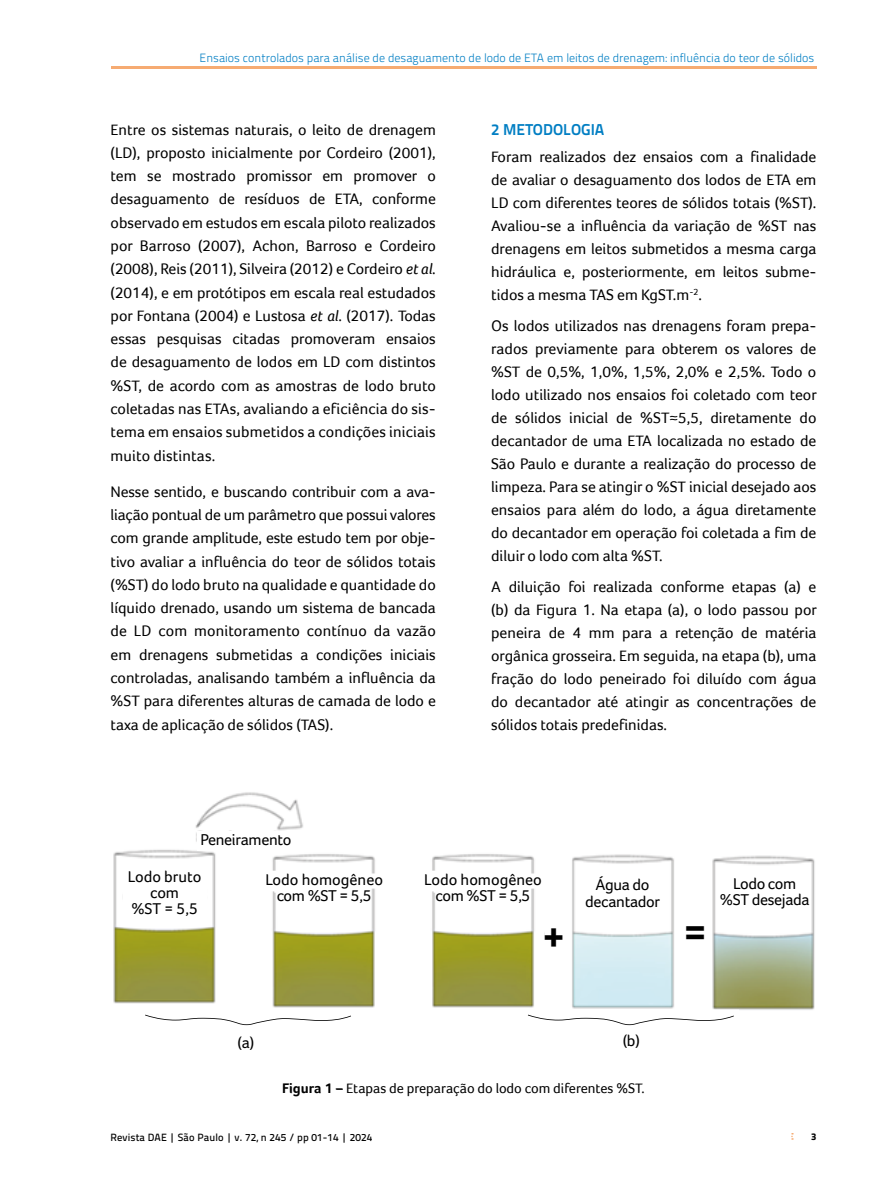
<style>
.page{position:relative;width:893px;height:1191px;background:#fff}
.page>*{position:absolute;margin:0;border:0;box-sizing:border-box;transform-origin:0 0}
.t1{font:700 40.2px "Foco";color:#000}
.t2{font:16.05px/16px "Foco";color:#000;text-align:center}
.t3{font:16.05px/16px "Foco";letter-spacing:-.02em;color:#000;text-align:center}
.t4{font:15.75px/23.2px "Foco";color:#000;text-align:justify}
.t5{font:700 15.75px "Titillium Text 22 L";color:#007ec3}
.t6{font:14.25px "Foco";color:#000}
.t7{font:300 12px "Titillium Text 22 L";color:#007ec3}
.t8{font:500 10.5px "Titillium Text 22 L";letter-spacing:.01em;color:#000}
.t9{font:800 9.75px "Titillium Text 22 L";color:#000}
.s1{font-style:italic}
.s2{font-weight:700}
</style>
<div class="page">
<svg style="left:791px;top:1133px;width:2px;height:6px"></svg>
<hr style="left:111px;top:66px;width:705px;height:3px;background:#f6ab72">
<img style="left:113px;top:792px;width:702px;height:218px">
<div style="left:123px;top:866px;width:83px;height:52px;background:#fff"></div>
<div style="left:278px;top:870px;width:93px;height:45px;background:#fff"></div>
<div style="left:265px;top:873px;width:18px;height:16px;background:#fff"></div>
<div style="left:366px;top:874px;width:21px;height:13px;background:#fff"></div>
<div style="left:438px;top:873px;width:92px;height:34px;background:#fff"></div>
<div style="left:424px;top:874px;width:20px;height:15px;background:#fff"></div>
<div style="left:524px;top:876px;width:20px;height:11px;background:#fff"></div>
<div style="left:580px;top:873px;width:85px;height:44px;background:#fff"></div>
<div style="left:719px;top:876px;width:89px;height:43px;background:#fff"></div>
<div style="left:197px;top:831px;width:95px;height:19px;background:#fff"></div>
<svg style="left:145px;top:1014px;width:206px;height:12px"></svg>
<svg style="left:522px;top:1009px;width:217px;height:17px"></svg>
<svg style="left:545px;top:915px;width:24px;height:36px"></svg>
<svg style="left:679px;top:915px;width:32px;height:39px"></svg>
<p class="t7" style="left:200px;top:49px;width:616px">Ensaios controlados para análise de desaguamento de lodo de ETA em leitos de drenagem: influência do teor de sólidos</p>
<p class="t4" style="left:111px;top:117px;width:327px">Entre os sistemas naturais, o leito de drenagem (LD), proposto inicialmente por Cordeiro (2001), tem se mostrado promissor em promover o desaguamento de resíduos de ETA, conforme observado em estudos em escala piloto realizados por Barroso (2007), Achon, Barroso e Cordeiro (2008), Reis (2011), Silveira (2012) e Cordeiro <span class="s1">et al</span>. (2014), e em protótipos em escala real estudados por Fontana (2004) e Lustosa <span class="s1">et al</span>. (2017). Todas essas pesquisas citadas promoveram ensaios de desaguamento de lodos em LD com distintos %ST, de acordo com as amostras de lodo bruto coletadas nas ETAs, avaliando a eficiência do sis&shy;tema em ensaios submetidos a condições iniciais muito distintas.</p>
<p class="t4" style="left:111px;top:479px;width:327px">Nesse sentido, e buscando contribuir com a ava&shy;liação pontual de um parâmetro que possui valores com grande amplitude, este estudo tem por obje&shy;tivo avaliar a influência do teor de sólidos totais (%ST) do lodo bruto na qualidade e quantidade do líquido drenado, usando um sistema de bancada de LD com monitoramento contínuo da vazão em drenagens submetidas a condições iniciais controladas, analisando também a influência da %ST para diferentes alturas de camada de lodo e taxa de aplicação de sólidos (TAS).</p>
<p class="t3" style="left:201px;top:832px;width:92px">Peneiramento</p>
<p class="t5" style="left:491px;top:117px;width:115px">2 METODOLOGIA</p>
<p class="t4" style="left:491px;top:145px;width:327px">Foram realizados dez ensaios com a finalidade de avaliar o desaguamento dos lodos de ETA em LD com diferentes teores de sólidos totais (%ST).<br>Avaliou-se a influência da variação de %ST nas drenagens em leitos submetidos a mesma carga hidráulica e, posteriormente, em leitos subme&shy;tidos a mesma TAS em KgST.m<sup>-2</sup>.</p>
<p class="t4" style="left:491px;top:314px;width:327px">Os lodos utilizados nas drenagens foram prepa&shy;rados previamente para obterem os valores de %ST de 0,5%, 1,0%, 1,5%, 2,0% e 2,5%. Todo o lodo utilizado nos ensaios foi coletado com teor de sólidos inicial de %ST≈5,5, diretamente do decantador de uma ETA localizada no estado de São Paulo e durante a realização do processo de limpeza. Para se atingir o %ST inicial desejado aos ensaios para além do lodo, a água diretamente do decantador em operação foi coletada a fim de diluir o lodo com alta %ST.</p>
<p class="t4" style="left:491px;top:575px;width:327px">A diluição foi realizada conforme etapas (a) e (b) da Figura 1. Na etapa (a), o lodo passou por peneira de 4 mm para a retenção de matéria orgânica grosseira. Em seguida, na etapa (b), uma fração do lodo peneirado foi diluído com água do decantador até atingir as concentrações de sólidos totais predefinidas.</p>
<p class="t2" style="left:128px;top:868px;width:75px">Lodo bruto com<br>%ST = 5,5</p>
<p class="t2" style="left:265px;top:871px;width:119px">Lodo homogêneo com %ST = 5,5</p>
<p class="t2" style="left:424px;top:871px;width:119px">Lodo homogêneo com %ST = 5,5</p>
<p class="t3" style="left:585px;top:877px;width:76px">Água do decantador</p>
<p class="t3" style="left:720px;top:875px;width:91px">Lodo com %ST desejada</p>
<h1 class="t1" style="left:542px;top:913px;width:24px">+</h1>
<h1 class="t1" style="left:684px;top:909px;width:24px">=</h1>
<p class="t3" style="left:238px;top:1034px;width:18px">(a)</p>
<p class="t3" style="left:623px;top:1032px;width:19px">(b)</p>
<p class="t6" style="left:282px;top:1080px;width:364px"><span class="s2">Figura 1 –</span> Etapas de preparação do lodo com diferentes %ST.</p>
<p class="t8" style="left:111px;top:1129px;width:263px">Revista DAE | São Paulo | v. 72, n 245 / pp 01-14 | 2024</p>
<p class="t9" style="left:811px;top:1129px;width:7px">3</p>
</div>
